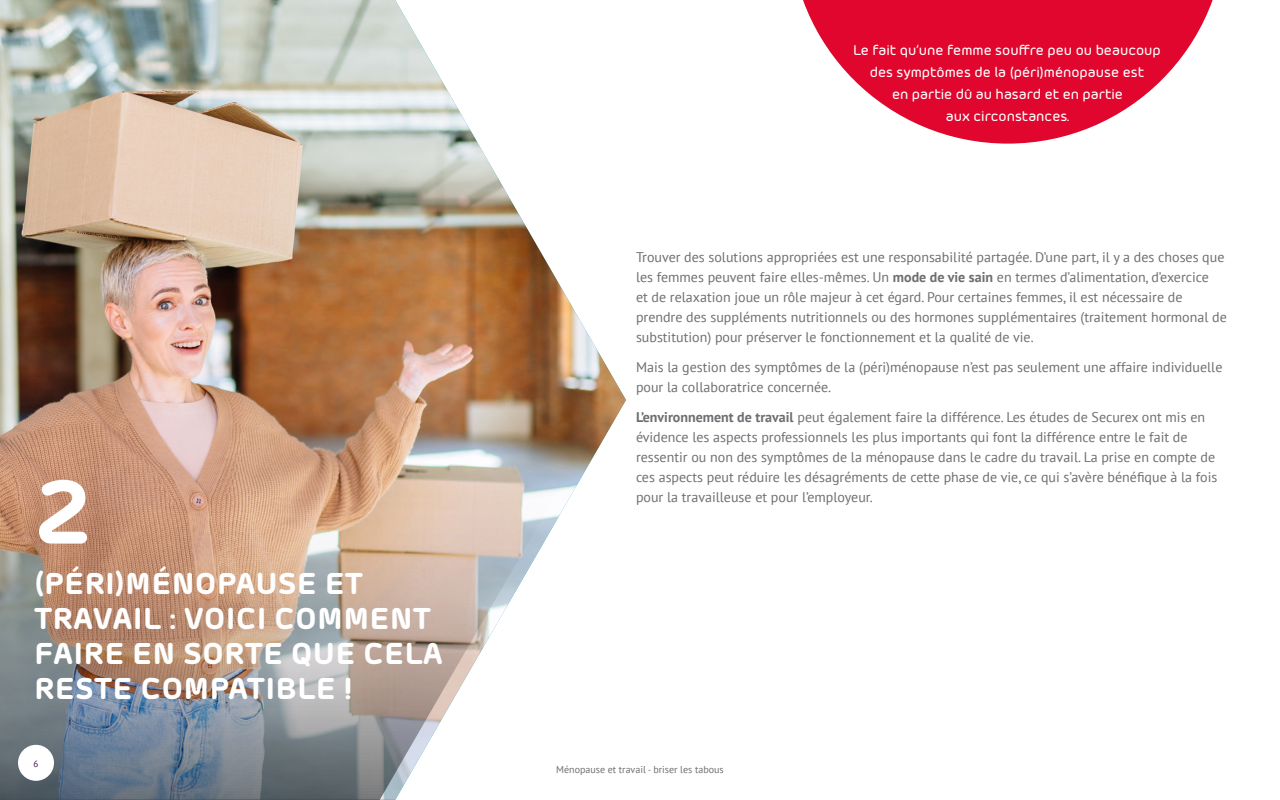
<style>
.page{position:relative;width:1280px;height:800px;background:#fff}
.page>*{position:absolute;margin:0;border:0;box-sizing:border-box;transform-origin:0 0}
.t1{font:900 90px "Morebi Rounded";color:#fff}
.t2{font:900 30px/35px "Morebi Rounded";letter-spacing:.005em;color:#fff}
.t3{font:14px/20px "PT Sans";color:#6d6e71}
.t4{font:500 14px/22px "Morebi Rounded";color:#fff;text-align:center}
.t5{font:10px "PT Sans";color:#6e6e6e}
.t6{font:9px "PT Sans";color:#481059}
.s1{font-weight:700}
</style>
<div class="page">
<img style="left:0;top:0;width:610px;height:800px">
<div style="left:18px;top:745px;width:36px;height:36px;background:#fff;border-radius:50%"></div>
<svg style="left:803px;top:0;width:410px;height:144px;fill:#e1062d"></svg>
<h1 class="t1" style="left:34px;top:444px;width:60px">2</h1>
<h2 class="t2" style="left:34px;top:563px;width:410px">(PÉRI)MÉNOPAUSE ET<br>TRAVAIL : VOICI COMMENT<br>FAIRE EN SORTE QUE CELA<br>RESTE COMPATIBLE !</h2>
<p class="t6" style="left:34px;top:758px;width:6px">6</p>
<p class="t4" style="left:853px;top:38px;width:309px">Le fait qu’une femme souffre peu ou beaucoup des symptômes de la (péri)ménopause est<br>en partie dû au hasard et en partie<br>aux circonstances.</p>
<p class="t3" style="left:636px;top:247px;width:592px">Trouver des solutions appropriées est une responsabilité partagée. D’une part, il y a des choses que les femmes peuvent faire elles-mêmes. Un <span class="s1">mode de vie sain</span> en termes d’alimentation, d’exercice<br>et de relaxation joue un rôle majeur à cet égard. Pour certaines femmes, il est nécessaire de prendre des suppléments nutritionnels ou des hormones supplémentaires (traitement hormonal de substitution) pour préserver le fonctionnement et la qualité de vie.</p>
<p class="t3" style="left:636px;top:357px;width:588px">Mais la gestion des symptômes de la (péri)ménopause n’est pas seulement une affaire individuelle pour la collaboratrice concernée.</p>
<p class="t3" style="left:636px;top:407px;width:583px"><span class="s1">L’environnement de travail</span> peut également faire la différence. Les études de Securex ont mis en évidence les aspects professionnels les plus importants qui font la différence entre le fait de ressentir ou non des symptômes de la ménopause dans le cadre du travail. La prise en compte de ces aspects peut réduire les désagréments de cette phase de vie, ce qui s’avère bénéfique à la fois pour la travailleuse et pour l’employeur.</p>
<p class="t5" style="left:556px;top:763px;width:169px">Ménopause et travail - briser les tabous</p>
</div>
